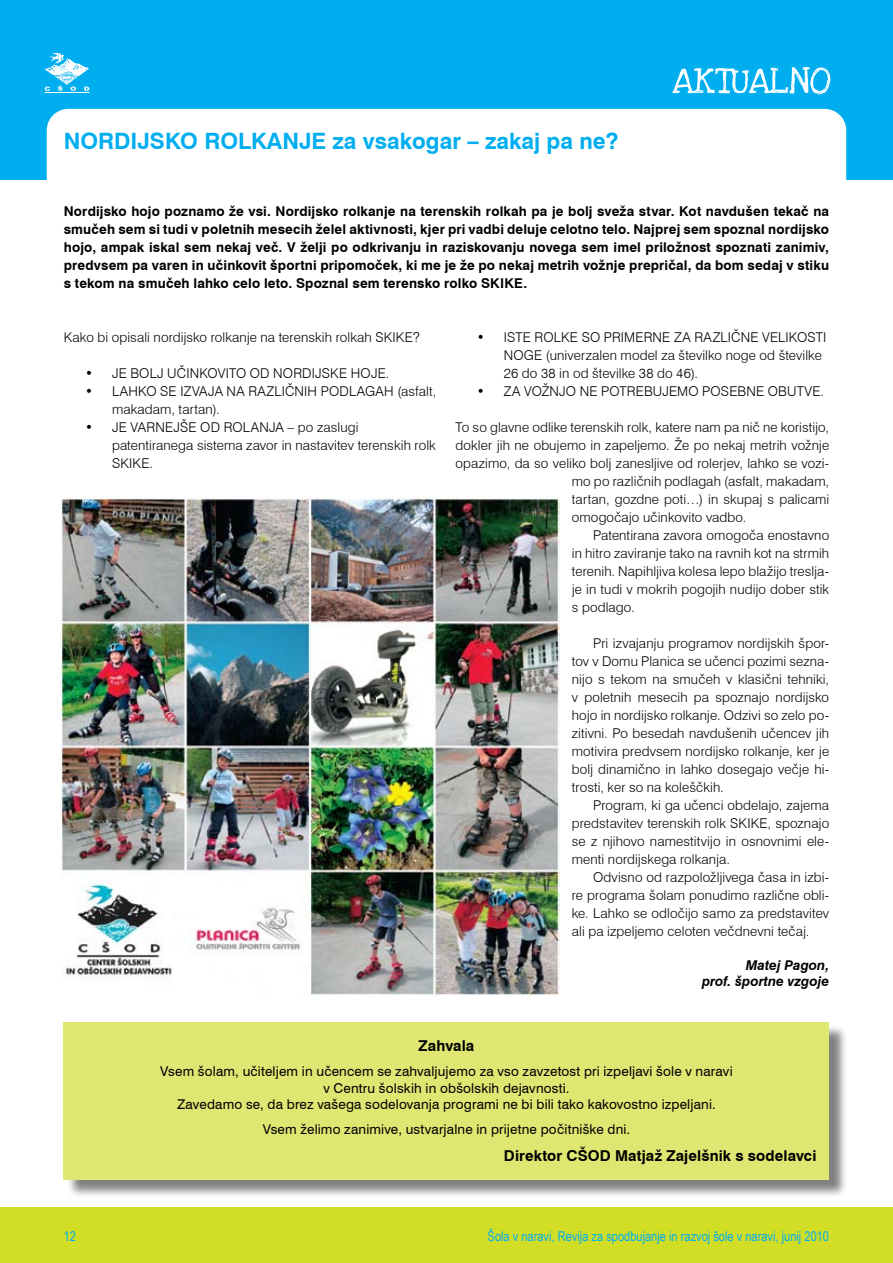
<style>
.page{position:relative;width:893px;height:1263px;background:#fff}
.page>*{position:absolute;margin:0;border:0;box-sizing:border-box;transform-origin:0 0}
.t1{font:700 22.5px "Swiss 721 BT";color:#00aeef}
.t2{font:700 15px "Swiss 721 BT";letter-spacing:.005em;color:#000}
.t3{font:300 13.5px/18px "Swiss 721 BT";letter-spacing:.01em;color:#000}
.t4{font:700 13.5px/18px "Swiss 721 BT";letter-spacing:.01em;color:#000;text-align:justify}
.t5{font:13.5px/16.5px "Swiss 721 BT";letter-spacing:.01em;color:#000;text-align:center}
.t6{font:13.5px "Arial Narrow";color:#00aeef}
.t7{font:italic 700 13.5px/16.2px "Swiss 721 BT";color:#000;text-align:right}
</style>
<div class="page">
<div style="left:0;top:0;width:893px;height:179px;background:#00aeef"></div>
<div style="left:47px;top:109px;width:799px;height:1063px;background:#fff;border-radius:22px"></div>
<div style="left:0;top:1208px;width:893px;height:55px;background:#d2de26"></div>
<hr style="left:45px;top:92px;width:45px;height:1px;background:#fff">
<svg style="left:45px;top:53px;width:44px;height:38px"></svg>
<svg style="left:672px;top:67px;width:158px;height:27px"></svg>
<div style="left:66px;top:1024px;width:795px;height:180px;background:#000;opacity:.5"></div>
<div style="left:64px;top:1022px;width:765px;height:157px;background:#dfe672"></div>
<img style="left:61px;top:497px;width:498px;height:499px">
<h1 class="t1" style="left:64px;top:127px;width:556px">NORDIJSKO ROLKANJE za vsakogar – zakaj pa ne?</h1>
<p class="t4" style="left:64px;top:202px;width:767px">Nordijsko hojo poznamo že vsi. Nordijsko rolkanje na terenskih rolkah pa je bolj sveža stvar. Kot navdušen tekač na smučeh sem si tudi v poletnih mesecih želel aktivnosti, kjer pri vadbi deluje celotno telo. Najprej sem spoznal nordijsko hojo, ampak iskal sem nekaj več. V želji po odkrivanju in raziskovanju novega sem imel priložnost spoznati zanimiv, predvsem pa varen in učinkovit športni pripomoček, ki me je že po nekaj metrih vožnje prepričal, da bom sedaj v stiku s tekom na smučeh lahko celo leto. Spoznal sem terensko rolko SKIKE.</p>
<p class="t3" style="left:64px;top:328px;width:357px">Kako bi opisali nordijsko rolkanje na terenskih rolkah SKIKE?</p>
<p class="t3" style="left:85px;top:364px;width:306px">• JE BOLJ UČINKOVITO OD NORDIJSKE HOJE.</p>
<p class="t3" style="left:112px;top:382px;width:326px;text-indent:-27px">• LAHKO SE IZVAJA NA RAZLIČNIH PODLAGAH (asfalt, makadam, tartan).</p>
<p class="t3" style="left:112px;top:418px;width:325px;text-indent:-27px">• JE VARNEJŠE OD ROLANJA – po zaslugi patentiranega sistema zavor in nastavitev terenskih rolk<br>SKIKE.</p>
<p class="t3" style="left:504px;top:328px;width:324px;text-indent:-27px">• ISTE ROLKE SO PRIMERNE ZA RAZLIČNE VELIKOSTI<br>NOGE (univerzalen model za številko noge od številke<br>26 do 38 in od številke 38 do 46).</p>
<p class="t3" style="left:477px;top:382px;width:349px">• ZA VOŽNJO NE POTREBUJEMO POSEBNE OBUTVE.</p>
<p class="t3" style="left:455px;top:418px;width:375px">To so glavne odlike terenskih rolk, katere nam pa nič ne koristijo,</p>
<p class="t3" style="left:455px;top:436px;width:375px">dokler jih ne obujemo in zapeljemo. Že po nekaj metrih vožnje</p>
<p class="t3" style="left:455px;top:454px;width:375px">opazimo, da so veliko bolj zanesljive od rolerjev, lahko se vozi-</p>
<p class="t3" style="left:572px;top:472px;width:259px">mo po različnih podlagah (asfalt, makadam,</p>
<p class="t3" style="left:572px;top:490px;width:259px">tartan, gozdne poti…) in skupaj s palicami</p>
<p class="t3" style="left:572px;top:508px;width:176px">omogočajo učinkovito vadbo.</p>
<p class="t3" style="left:593px;top:526px;width:238px">Patentirana zavora omogoča enostavno</p>
<p class="t3" style="left:572px;top:544px;width:259px">in hitro zaviranje tako na ravnih kot na strmih</p>
<p class="t3" style="left:572px;top:562px;width:259px">terenih. Napihljiva kolesa lepo blažijo treslja-</p>
<p class="t3" style="left:572px;top:580px;width:259px">je in tudi v mokrih pogojih nudijo dober stik</p>
<p class="t3" style="left:572px;top:598px;width:64px">s podlago.</p>
<p class="t3" style="left:572px;top:634px;width:259px;text-align:justify;text-indent:21px">Pri izvajanju programov nordijskih špor&shy;tov v Domu Planica se učenci pozimi sezna&shy;nijo s tekom na smučeh v klasični tehniki, v poletnih mesecih pa spoznajo nordijsko hojo in nordijsko rolkanje. Odzivi so zelo po&shy;zitivni. Po besedah navdušenih učencev jih motivira predvsem nordijsko rolkanje, ker je bolj dinamično in lahko dosegajo večje hi&shy;trosti, ker so na koleščkih.</p>
<p class="t3" style="left:572px;top:796px;width:259px;text-align:justify;text-indent:21px">Program, ki ga učenci obdelajo, zajema predstavitev terenskih rolk SKIKE, spoznajo se z njihovo namestitvijo in osnovnimi ele&shy;menti nordijskega rolkanja.</p>
<p class="t3" style="left:572px;top:868px;width:259px;text-align:justify;text-indent:21px">Odvisno od razpoložljivega časa in izbi&shy;re programa šolam ponudimo različne obli&shy;ke. Lahko se odločijo samo za predstavitev ali pa izpeljemo celoten večdnevni tečaj.</p>
<p class="t7" style="left:702px;top:957px;width:129px">Matej Pagon,<br>prof. športne vzgoje</p>
<p class="t2" style="left:419px;top:1037px;width:57px">Zahvala</p>
<p class="t5" style="left:160px;top:1063px;width:574px">Vsem šolam, učiteljem in učencem se zahvaljujemo za vso zavzetost pri izpeljavi šole v naravi v Centru šolskih in obšolskih dejavnosti.<br>Zavedamo se, da brez vašega sodelovanja programi ne bi bili tako kakovostno izpeljani.</p>
<p class="t5" style="left:263px;top:1121px;width:369px">Vsem želimo zanimive, ustvarjalne in prijetne počitniške dni.</p>
<p class="t2" style="left:504px;top:1147px;width:314px">Direktor CŠOD Matjaž Zajelšnik s sodelavci</p>
<p class="t6" style="left:64px;top:1226px;width:14px">12</p>
<p class="t6" style="left:488px;top:1226px;width:343px">Šola v naravi, Revija za spodbujanje in razvoj šole v naravi, junij 2010</p>
</div>
